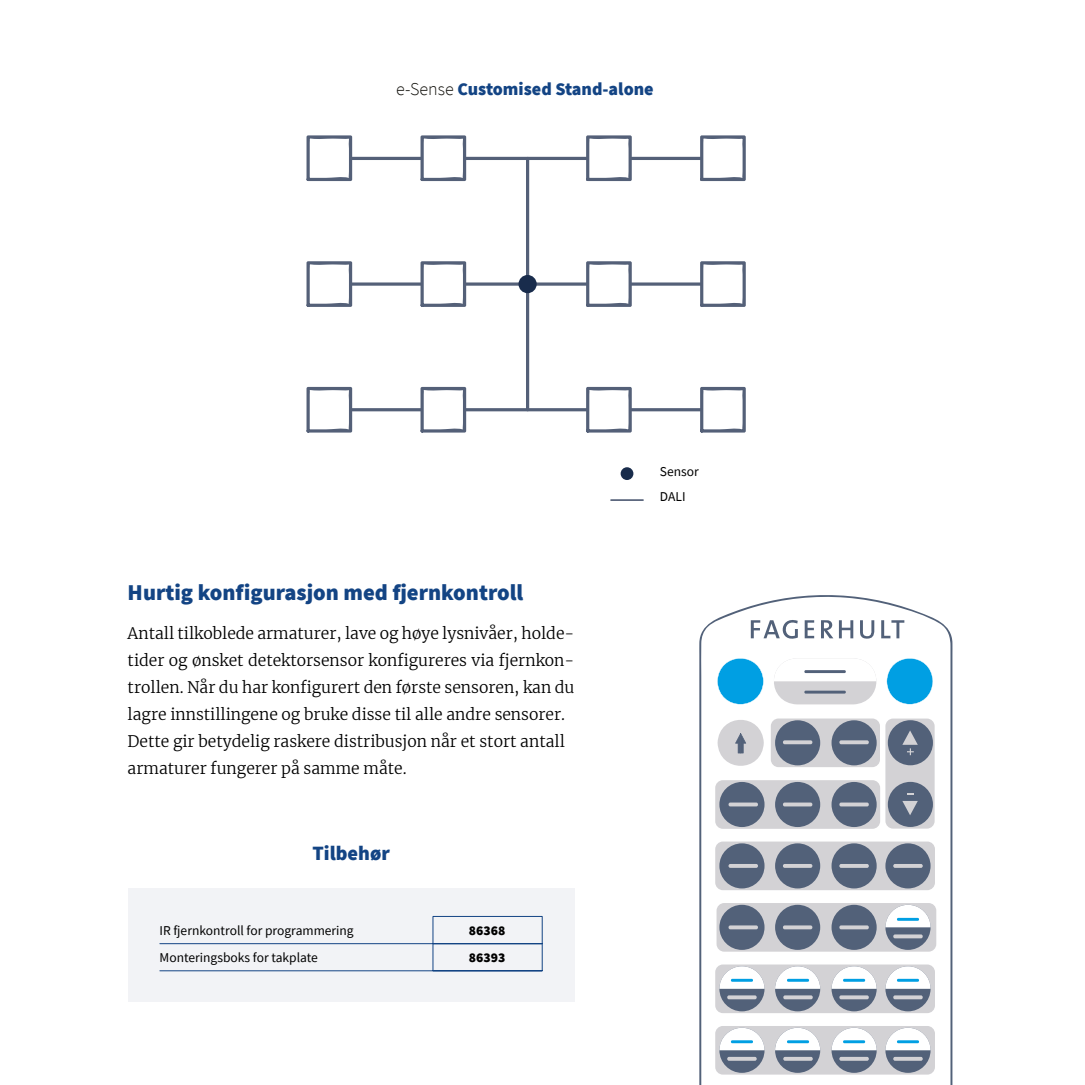
<style>
.page{position:relative;width:1085px;height:1085px;background:#fff}
.page>*{position:absolute;margin:0;border:0;box-sizing:border-box;transform-origin:0 0}
.t1{font:900 22.5px "Source Sans Pro";color:#134484}
.t2{font:900 20.25px "Source Sans Pro";color:#134484}
.t3{font:900 18px "Source Sans Pro";color:#134484}
.t4{font:300 15.75px/27px "Merriweather";color:#000}
.t5{font:13.5px/27px "Source Sans Pro";color:#000}
.t6{font:900 13.5px/27px "Source Sans Pro";color:#000}
.s1{font-weight:300;color:#12110c}
</style>
<div class="page">
<svg style="left:699px;top:595px;width:253px;height:489px"></svg>
<div style="left:715px;top:1025px;width:219px;height:49px;background:#d3d2d5;border-radius:8px"></div>
<div style="left:715px;top:964px;width:219px;height:48px;background:#d3d2d5;border-radius:8px"></div>
<div style="left:716px;top:902px;width:220px;height:49px;background:#d3d2d5;border-radius:8px"></div>
<div style="left:885px;top:718px;width:49px;height:110px;background:#d3d2d5;border-radius:8px"></div>
<div style="left:715px;top:841px;width:219px;height:49px;background:#d3d2d5;border-radius:8px"></div>
<div style="left:715px;top:780px;width:165px;height:48px;background:#d3d2d5;border-radius:8px"></div>
<div style="left:887px;top:781px;width:45px;height:45px;background:#526179;border-radius:50%"></div>
<div style="left:775px;top:781px;width:45px;height:45px;background:#526179;border-radius:50%"></div>
<div style="left:831px;top:781px;width:45px;height:45px;background:#526179;border-radius:50%"></div>
<div style="left:719px;top:781px;width:45px;height:45px;background:#526179;border-radius:50%"></div>
<div style="left:775px;top:843px;width:45px;height:45px;background:#526179;border-radius:50%"></div>
<div style="left:831px;top:843px;width:45px;height:45px;background:#526179;border-radius:50%"></div>
<div style="left:885px;top:843px;width:45px;height:45px;background:#526179;border-radius:50%"></div>
<div style="left:719px;top:843px;width:45px;height:45px;background:#526179;border-radius:50%"></div>
<div style="left:775px;top:904px;width:45px;height:45px;background:#526179;border-radius:50%"></div>
<div style="left:831px;top:904px;width:45px;height:45px;background:#526179;border-radius:50%"></div>
<div style="left:885px;top:904px;width:45px;height:45px;background:#526179;border-radius:50%"></div>
<div style="left:719px;top:904px;width:45px;height:45px;background:#526179;border-radius:50%"></div>
<div style="left:775px;top:966px;width:45px;height:45px;background:#526179;border-radius:50%"></div>
<div style="left:831px;top:966px;width:45px;height:45px;background:#526179;border-radius:50%"></div>
<div style="left:885px;top:966px;width:45px;height:45px;background:#526179;border-radius:50%"></div>
<div style="left:719px;top:966px;width:45px;height:45px;background:#526179;border-radius:50%"></div>
<div style="left:775px;top:1027px;width:45px;height:45px;background:#526179;border-radius:50%"></div>
<div style="left:831px;top:1027px;width:45px;height:45px;background:#526179;border-radius:50%"></div>
<div style="left:885px;top:1027px;width:45px;height:45px;background:#526179;border-radius:50%"></div>
<div style="left:719px;top:1027px;width:45px;height:45px;background:#526179;border-radius:50%"></div>
<svg style="left:902px;top:801px;width:15px;height:14px"></svg>
<svg style="left:717px;top:614px;width:215px;height:159px"></svg>
<svg style="left:783px;top:802px;width:30px;height:4px"></svg>
<svg style="left:728px;top:802px;width:30px;height:4px"></svg>
<svg style="left:839px;top:802px;width:30px;height:4px"></svg>
<svg style="left:783px;top:864px;width:30px;height:3px"></svg>
<svg style="left:728px;top:864px;width:30px;height:3px"></svg>
<svg style="left:839px;top:864px;width:30px;height:3px"></svg>
<svg style="left:893px;top:864px;width:30px;height:3px"></svg>
<svg style="left:783px;top:925px;width:30px;height:4px"></svg>
<svg style="left:728px;top:925px;width:30px;height:4px"></svg>
<svg style="left:839px;top:925px;width:30px;height:4px"></svg>
<svg style="left:893px;top:934px;width:30px;height:4px"></svg>
<svg style="left:885px;top:904px;width:45px;height:23px"></svg>
<svg style="left:893px;top:995px;width:30px;height:4px"></svg>
<svg style="left:885px;top:966px;width:45px;height:22px"></svg>
<svg style="left:839px;top:995px;width:30px;height:4px"></svg>
<svg style="left:831px;top:966px;width:45px;height:22px"></svg>
<svg style="left:783px;top:995px;width:30px;height:4px"></svg>
<svg style="left:775px;top:966px;width:45px;height:22px"></svg>
<svg style="left:727px;top:995px;width:30px;height:4px"></svg>
<svg style="left:719px;top:966px;width:45px;height:22px"></svg>
<svg style="left:893px;top:1056px;width:30px;height:4px"></svg>
<svg style="left:885px;top:1027px;width:45px;height:23px"></svg>
<svg style="left:839px;top:1056px;width:30px;height:4px"></svg>
<svg style="left:831px;top:1027px;width:45px;height:23px"></svg>
<svg style="left:783px;top:1056px;width:30px;height:4px"></svg>
<svg style="left:775px;top:1027px;width:45px;height:23px"></svg>
<svg style="left:727px;top:1056px;width:30px;height:4px"></svg>
<svg style="left:719px;top:1027px;width:45px;height:23px"></svg>
<div style="left:128px;top:888px;width:446px;height:113px;background:#f2f3f6"></div>
<svg style="left:159px;top:915px;width:383px;height:56px"></svg>
<div style="left:620px;top:467px;width:13px;height:13px;background:#192c4c;border-radius:50%"></div>
<svg style="left:610px;top:499px;width:34px;height:2px"></svg>
<svg style="left:306px;top:135px;width:439px;height:298px"></svg>
<p class="t3" style="left:396px;top:76px;width:259px"><span class="s1">e-Sense</span> Customised Stand-alone</p>
<h1 class="t1" style="left:128px;top:576px;width:397px">Hurtig konfigurasjon med fjernkontroll</h1>
<p class="t4" style="left:128px;top:619px;width:448px">Antall tilkoblede armaturer, lave og høye lysnivåer, holde&shy;tider og ønsket detektorsensor konfigureres via fjernkon&shy;trollen. Når du har konfigurert den første sensoren, kan du lagre innstillingene og bruke disse til alle andre sensorer.<br>Dette gir betydelig raskere distribusjon når et stort antall armaturer fungerer på samme måte.</p>
<p class="t2" style="left:312px;top:839px;width:79px">Tilbehør</p>
<p class="t5" style="left:159px;top:916px;width:196px">IR fjernkontroll for programmering<br>Monteringsboks for takplate</p>
<p class="t6" style="left:469px;top:916px;width:38px">86368<br>86393</p>
<p class="t5" style="left:659px;top:458px;width:40px;line-height:25.4px">Sensor<br>DALI</p>
</div>
